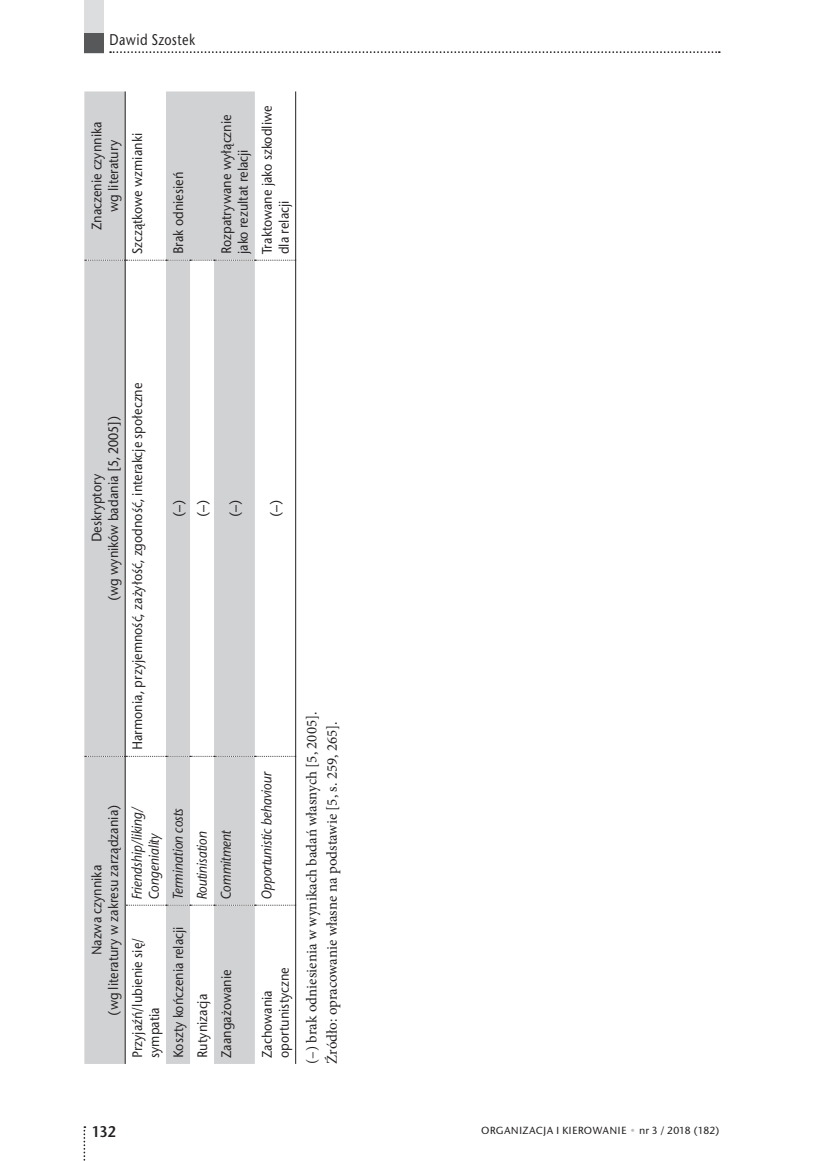
<style>
.page{position:relative;width:814px;height:1161px;background:#fff}
.page>*{position:absolute;margin:0;border:0;box-sizing:border-box;transform-origin:0 0}
.t1{font:500 15.75px "Stone Sans Itc TOT";letter-spacing:.03em;color:#231f20;scale:.8 1}
.t2{font:15.75px "Stone Sans Itc TOT Semi";color:#231f20;scale:.9 1}
.t3{font:14.88px/20.3px "Minion Pro";color:#231f20}
.t4{font:500 14px/16.8px "Stone Sans Itc TOT";color:#231f20;scale:.9 1}
.t5{font:italic 500 14px/16.8px "Stone Sans IIITC Pro";color:#231f20;scale:.9 1}
.t6{font:500 10.5px "Stone Sans Itc TOT";letter-spacing:.02em;color:#231f20}
.s1{color:#bcbdc0}
</style>
<div class="page">
<svg style="left:83px;top:1126px;width:2px;height:35px"></svg>
<svg style="left:110px;top:51px;width:609px;height:2px"></svg>
<div style="left:84px;top:0;width:20px;height:53px;background:#dcdddf"></div>
<div style="left:84px;top:34px;width:20px;height:19px;background:#57585a"></div>
<svg style="left:84px;top:91px;width:171px;height:973px;fill:#d1d2d4"></svg>
<svg style="left:126px;top:905px;width:169px;height:1px"></svg>
<svg style="left:85px;top:756px;width:210px;height:1px"></svg>
<svg style="left:85px;top:260px;width:210px;height:1px"></svg>
<hr style="left:125px;top:905px;width:1px;height:159px;background:#231f20">
<hr style="left:125px;top:756px;width:1px;height:149px;background:#231f20">
<hr style="left:125px;top:260px;width:1px;height:496px;background:#231f20">
<hr style="left:125px;top:91px;width:1px;height:169px;background:#231f20">
<hr style="left:295px;top:905px;width:1px;height:159px;background:#231f20">
<hr style="left:295px;top:756px;width:1px;height:149px;background:#231f20">
<hr style="left:295px;top:260px;width:1px;height:496px;background:#231f20">
<hr style="left:295px;top:91px;width:1px;height:169px;background:#231f20">
<p class="t1" style="left:109px;top:30px;width:109px">Dawid Szostek</p>
<p class="t4" style="left:88px;top:230px;width:122px;text-align:center;rotate:-90deg">Znaczenie czynnika wg literatury</p>
<p class="t4" style="left:129px;top:254px;width:136px;rotate:-90deg">Szczątkowe wzmianki</p>
<p class="t4" style="left:170px;top:254px;width:93px;rotate:-90deg">Brak odniesień</p>
<p class="t4" style="left:218px;top:254px;width:157px;rotate:-90deg">Rozpatrywane wyłącznie jako rezultat relacji</p>
<p class="t4" style="left:259px;top:254px;width:167px;rotate:-90deg">Traktowane jako szkodliwe dla relacji</p>
<p class="t4" style="left:88px;top:601px;width:208px;text-align:center;rotate:-90deg">Deskryptory<br>(wg wyników badania [5, 2005])</p>
<p class="t4" style="left:129px;top:750px;width:410px;rotate:-90deg">Harmonia, przyjemność, zażyłość, zgodność, interakcje społeczne</p>
<p class="t4" style="left:170px;top:517px;width:21px;rotate:-90deg">(–)</p>
<p class="t4" style="left:194px;top:517px;width:21px;rotate:-90deg">(–)</p>
<p class="t4" style="left:226px;top:517px;width:21px;rotate:-90deg">(–)</p>
<p class="t4" style="left:88px;top:1015px;width:236px;text-align:center;rotate:-90deg">Nazwa czynnika<br>(wg literatury w zakresu zarządzania)</p>
<p class="t5" style="left:128px;top:899px;width:105px;rotate:-90deg">Friendship/liking/<br>Congeniality</p>
<p class="t4" style="left:129px;top:1058px;width:135px;rotate:-90deg">Przyjaźń/lubienie się/ sympatia</p>
<p class="t5" style="left:169px;top:899px;width:103px;rotate:-90deg">Termination costs</p>
<p class="t4" style="left:170px;top:1058px;width:148px;rotate:-90deg">Koszty kończenia relacji</p>
<p class="t5" style="left:193px;top:899px;width:77px;rotate:-90deg">Routinisation</p>
<p class="t4" style="left:194px;top:1058px;width:73px;rotate:-90deg">Rutynizacja</p>
<p class="t5" style="left:217px;top:899px;width:79px;rotate:-90deg">Commitment</p>
<p class="t4" style="left:218px;top:1058px;width:100px;rotate:-90deg">Zaangażowanie</p>
<p class="t4" style="left:267px;top:517px;width:21px;rotate:-90deg">(–)</p>
<p class="t5" style="left:258px;top:899px;width:143px;rotate:-90deg">Opportunistic behaviour</p>
<p class="t4" style="left:259px;top:1058px;width:102px;rotate:-90deg">Zachowania oportunistyczne</p>
<p class="t3" style="left:301px;top:1064px;width:354px;rotate:-90deg">(–) brak odniesienia w wynikach badań własnych [5, 2005].<br>Źródło: opracowanie własne na podstawie [5, s. 259, 265].</p>
<p class="t2" style="left:92px;top:1122px;width:29px">132</p>
<p class="t6" style="left:481px;top:1124px;width:240px">ORGANIZACJA I KIEROWANIE <span class="s1">•</span> nr 3 / 2018 (182)</p>
</div>
